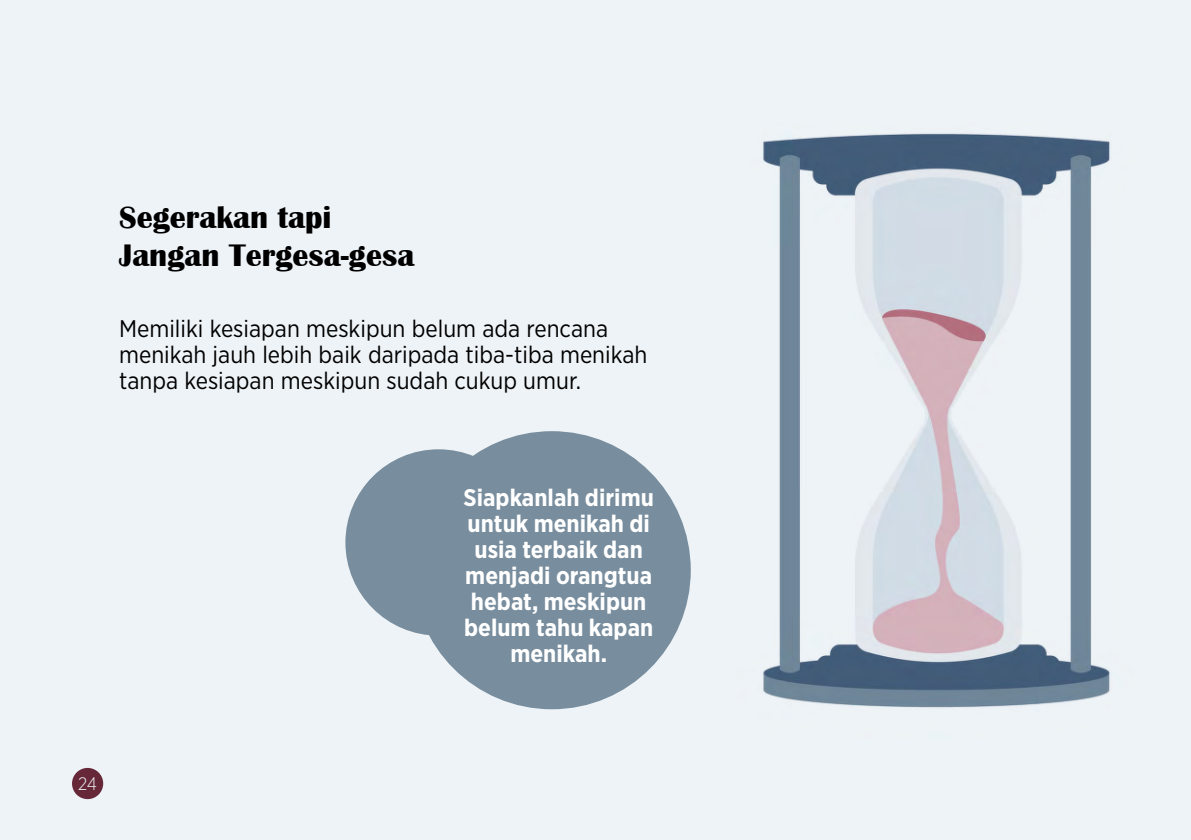
<style>
.page{position:relative;width:1191px;height:840px;background:#fff}
.page>*{position:absolute;margin:0;border:0;box-sizing:border-box;transform-origin:0 0}
.t1{font:700 32px/38.4px "Britannic";color:#000}
.t2{font:24px/26px "Gotham Narrow";color:#000}
.t3{font:700 24px/26px "Gotham Narrow";color:#fff;text-align:center}
.t4{font:300 18px "Gotham Narrow";color:#fff}
</style>
<div class="page">
<div style="left:0;top:0;width:1191px;height:839px;background:#eef3f7"></div>
<img style="left:672px;top:133px;width:438px;height:575px">
<div style="left:413px;top:431px;width:278px;height:277px;background:#788d9d;border-radius:50%"></div>
<div style="left:345px;top:449px;width:186px;height:186px;background:#788d9d;border-radius:50%"></div>
<h1 class="t1" style="left:119px;top:198px;width:297px">Segerakan tapi<br>Jangan Tergesa-gesa</h1>
<p class="t2" style="left:119px;top:315px;width:530px">Memiliki kesiapan meskipun belum ada rencana menikah jauh lebih baik daripada tiba-tiba menikah tanpa kesiapan meskipun sudah cukup umur.</p>
<p class="t3" style="left:463px;top:484px;width:192px">Siapkanlah dirimu untuk menikah di usia terbaik dan menjadi orangtua hebat, meskipun belum tahu kapan menikah.</p>
<p class="t4" style="left:78px;top:771px;width:20px">24</p>
</div>
